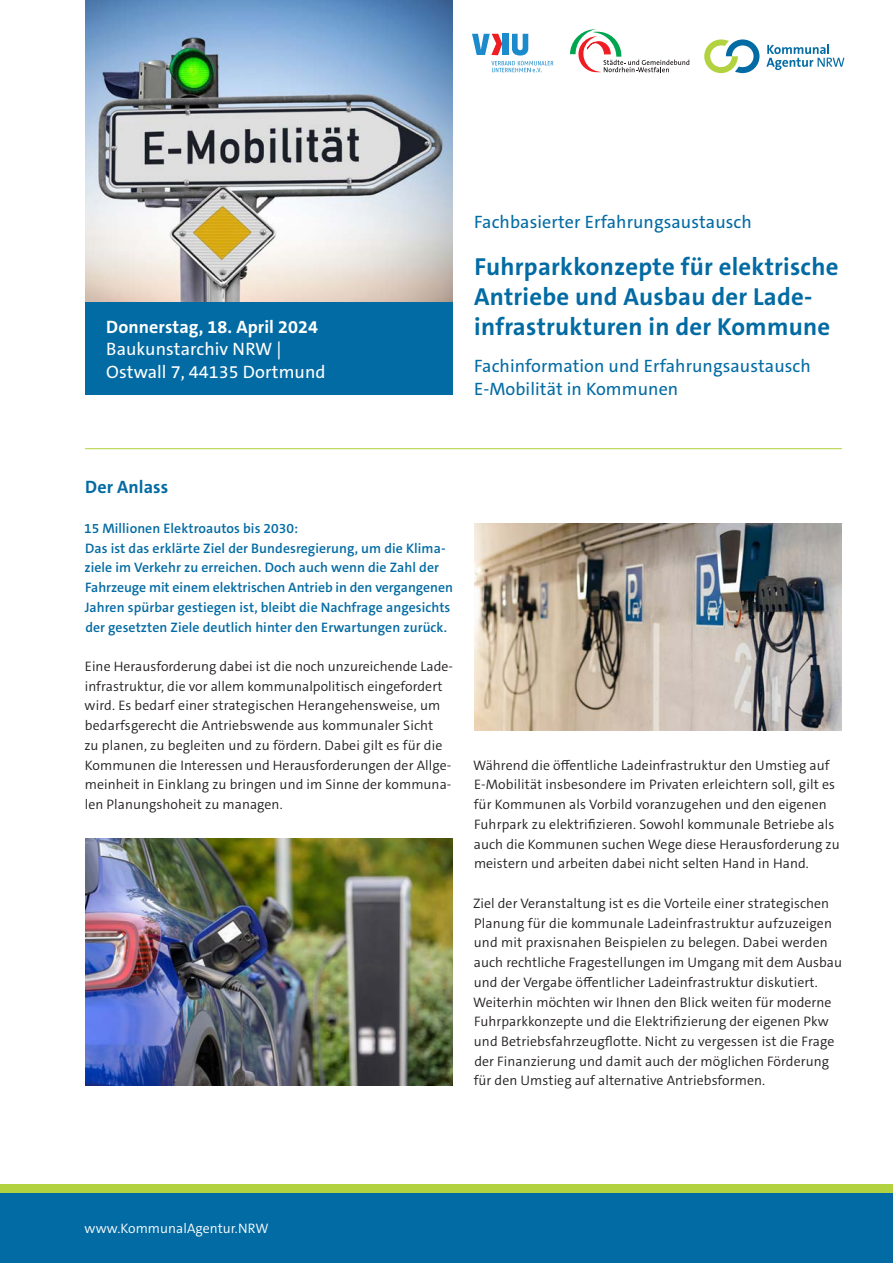
<style>
.page{position:relative;width:893px;height:1263px;background:#fff}
.page>*{position:absolute;margin:0;border:0;box-sizing:border-box;transform-origin:0 0}
.t1{font:700 24.75px/29.7px "The Sans C5";letter-spacing:.01em;color:#036ba3}
.t2{font:18px/22.5px "The Sans C5";letter-spacing:.005em;color:#036ba3}
.t3{font:18px/22.5px "The Sans C5";letter-spacing:.005em;color:#fff}
.t4{font:700 18px "The Sans C5";letter-spacing:.005em;color:#fff}
.t5{font:700 18px "The Sans C5";letter-spacing:.005em;color:#036ba3}
.t6{font:300 13.8px/19.8px "The Sans C5";letter-spacing:.005em;color:#231f20}
.t7{font:600 13.8px/19.8px "The Sans C5";letter-spacing:.005em;color:#036ba3}
.t8{font:300 13.8px "The Sans C5";letter-spacing:.005em;color:#fff}
</style>
<div class="page">
<div style="left:0;top:1192px;width:893px;height:71px;background:#036ba3"></div>
<div style="left:0;top:1184px;width:893px;height:8px;background:#b2d23f"></div>
<img style="left:85px;top:0;width:368px;height:302px">
<hr style="left:85px;top:448px;width:757px;height:1px;background:#b2d23f">
<div style="left:85px;top:302px;width:368px;height:93px;background:#036ba3"></div>
<svg style="left:766px;top:44px;width:78px;height:26px"></svg>
<svg style="left:704px;top:39px;width:55px;height:34px"></svg>
<svg style="left:570px;top:29px;width:119px;height:44px"></svg>
<svg style="left:472px;top:34px;width:81px;height:38px"></svg>
<img style="left:474px;top:523px;width:368px;height:207px">
<img style="left:85px;top:839px;width:368px;height:246px">
<h2 class="t4" style="left:106px;top:315px;width:213px">Donnerstag, 18. April 2024</h2>
<h2 class="t3" style="left:106px;top:338px;width:221px">Baukunstarchiv NRW |<br>Ostwall 7, 44135 Dortmund</h2>
<h2 class="t2" style="left:474px;top:211px;width:279px">Fachbasierter Erfahrungsaustausch</h2>
<h1 class="t1" style="left:474px;top:252px;width:366px">Fuhrparkkonzepte für elektrische<br>Antriebe und Ausbau der Lade&shy;infrastrukturen in der Kommune</h1>
<h2 class="t2" style="left:474px;top:355px;width:338px">Fachinformation und Erfahrungsaustausch<br>E-Mobilität in Kommunen</h2>
<h2 class="t5" style="left:85px;top:476px;width:85px">Der Anlass</h2>
<p class="t7" style="left:84px;top:518px;width:370px">15 Millionen Elektroautos bis 2030:<br>Das ist das erklärte Ziel der Bundesregierung, um die Klima&shy;ziele im Verkehr zu erreichen. Doch auch wenn die Zahl der Fahrzeuge mit einem elektrischen Antrieb in den vergangenen Jahren spürbar gestiegen ist, bleibt die Nachfrage angesichts der gesetzten Ziele deutlich hinter den Erwartungen zurück.</p>
<p class="t6" style="left:84px;top:656px;width:370px">Eine Herausforderung dabei ist die noch unzureichende Lade&shy;infrastruktur, die vor allem kommunalpolitisch eingefordert wird. Es bedarf einer strategischen Herangehensweise, um bedarfsgerecht die Antriebswende aus kommunaler Sicht<br>zu planen, zu begleiten und zu fördern. Dabei gilt es für die Kommunen die Interessen und Herausforderungen der Allge&shy;meinheit in Einklang zu bringen und im Sinne der kommuna&shy;len Planungshoheit zu managen.</p>
<p class="t6" style="left:473px;top:755px;width:368px">Während die öffentliche Ladeinfrastruktur den Umstieg auf E-Mobilität insbesondere im Privaten erleichtern soll, gilt es für Kommunen als Vorbild voranzugehen und den eigenen Fuhrpark zu elektrifizieren. Sowohl kommunale Betriebe als auch die Kommunen suchen Wege diese Herausforderung zu meistern und arbeiten dabei nicht selten Hand in Hand.</p>
<p class="t6" style="left:473px;top:893px;width:370px">Ziel der Veranstaltung ist es die Vorteile einer strategischen Planung für die kommunale Ladeinfrastruktur aufzuzeigen und mit praxisnahen Beispielen zu belegen. Dabei werden auch rechtliche Fragestellungen im Umgang mit dem Ausbau und der Vergabe öffentlicher Ladeinfrastruktur diskutiert.<br>Weiterhin möchten wir Ihnen den Blick weiten für moderne Fuhrparkkonzepte und die Elektrifizierung der eigenen Pkw und Betriebsfahrzeugflotte. Nicht zu vergessen ist die Frage der Finanzierung und damit auch der möglichen Förderung für den Umstieg auf alternative Antriebsformen.</p>
<p class="t8" style="left:85px;top:1219px;width:186px">www.KommunalAgentur.NRW</p>
</div>
